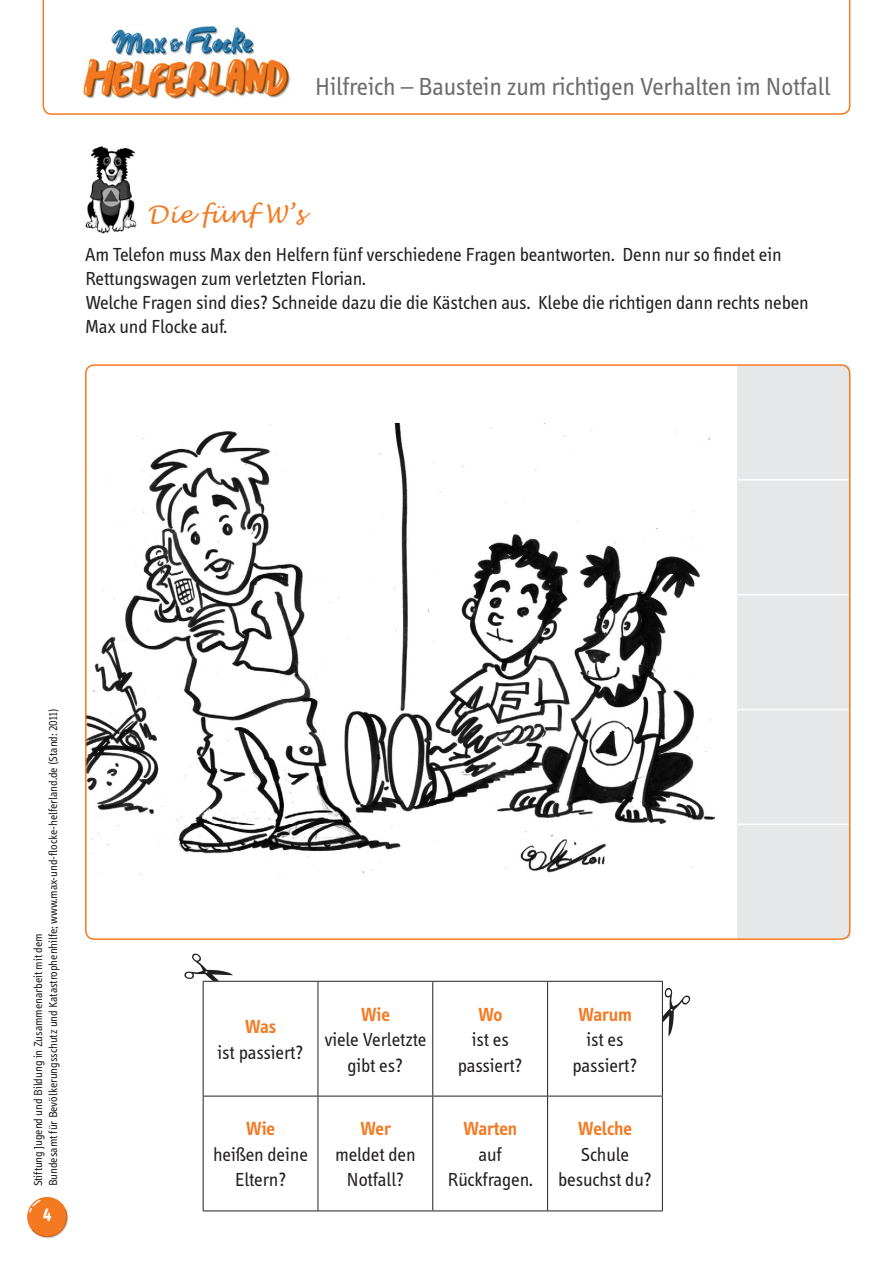
<style>
.page{position:relative;width:893px;height:1263px;background:#fff}
.page>*{position:absolute;margin:0;border:0;box-sizing:border-box;transform-origin:0 0}
.t1{font:25.5px "Info";color:#6c6d70}
.Überschrift_Arbeitsa{font:italic 24px "Lucida Handwriting";color:#f47921}
.Arbeitsaufträge{font:19.5px/24px "Info";color:#231f20}
.Memorykarten_Text{font:19.5px/25.5px "Info";color:#231f20;text-align:center}
.t2{font:700 18px "Info";color:#fff}
.t3{font:12px/15px "Info";color:#231f20}
.s1{font-weight:600;color:#f47921}
</style>
<div class="page">
<svg style="left:43px;top:0;width:807px;height:115px"></svg>
<img style="left:82px;top:26px;width:209px;height:74px">
<div style="left:28px;top:1198px;width:40px;height:40px;background:#d1d2d4;border-radius:50%"></div>
<svg style="left:27px;top:1197px;width:40px;height:40px"></svg>
<svg style="left:28px;top:1199px;width:40px;height:38px"></svg>
<img style="left:85px;top:146px;width:52px;height:88px">
<img style="left:88px;top:423px;width:626px;height:453px">
<svg style="left:184px;top:953px;width:49px;height:28px"></svg>
<svg style="left:663px;top:988px;width:28px;height:48px"></svg>
<svg style="left:204px;top:982px;width:458px;height:228px"></svg>
<hr style="left:203px;top:981px;width:115px;height:1px;background:#231f20">
<hr style="left:203px;top:982px;width:1px;height:114px;background:#231f20">
<hr style="left:318px;top:981px;width:115px;height:1px;background:#231f20">
<hr style="left:318px;top:982px;width:1px;height:114px;background:#231f20">
<hr style="left:433px;top:981px;width:115px;height:1px;background:#231f20">
<hr style="left:432px;top:982px;width:1px;height:114px;background:#231f20">
<hr style="left:548px;top:981px;width:115px;height:1px;background:#231f20">
<hr style="left:547px;top:982px;width:1px;height:114px;background:#231f20">
<hr style="left:662px;top:982px;width:1px;height:114px;background:#231f20">
<hr style="left:203px;top:1096px;width:115px;height:1px;background:#231f20">
<hr style="left:203px;top:1096px;width:1px;height:114px;background:#231f20">
<hr style="left:318px;top:1096px;width:115px;height:1px;background:#231f20">
<hr style="left:318px;top:1096px;width:1px;height:114px;background:#231f20">
<hr style="left:433px;top:1096px;width:115px;height:1px;background:#231f20">
<hr style="left:432px;top:1096px;width:1px;height:114px;background:#231f20">
<hr style="left:548px;top:1096px;width:115px;height:1px;background:#231f20">
<hr style="left:547px;top:1096px;width:1px;height:114px;background:#231f20">
<hr style="left:662px;top:1096px;width:1px;height:114px;background:#231f20">
<hr style="left:203px;top:1210px;width:115px;height:1px;background:#231f20">
<hr style="left:318px;top:1210px;width:115px;height:1px;background:#231f20">
<hr style="left:433px;top:1210px;width:115px;height:1px;background:#231f20">
<hr style="left:548px;top:1210px;width:115px;height:1px;background:#231f20">
<div style="left:737px;top:366px;width:113px;height:572px;background:#e6e7e9"></div>
<hr style="left:736px;top:479px;width:116px;height:2px;background:#fff">
<hr style="left:736px;top:594px;width:116px;height:1px;background:#fff">
<hr style="left:736px;top:709px;width:116px;height:1px;background:#fff">
<hr style="left:736px;top:823px;width:116px;height:2px;background:#fff">
<h1 class="t1" style="left:315px;top:73px;width:517px">Hilfreich – Baustein zum richtigen Verhalten im Notfall</h1>
<p class="Überschrift_Arbeitsa" style="left:147px;top:200px;width:158px">Die fünf W’s</p>
<p class="Arbeitsaufträge" style="left:85px;top:243px;width:725px">Am Telefon muss Max den Helfern fünf verschiedene Fragen beantworten. Denn nur so findet ein Rettungswagen zum verletzten Florian.<br>Welche Fragen sind dies? Schneide dazu die die Kästchen aus. Klebe die richtigen dann rechts neben Max und Flocke auf.</p>
<p class="t3" style="left:31px;top:1186px;width:480px;rotate:-90deg">Stiftung Jugend und Bildung in Zusammenarbeit mit dem<br>Bundesamt für Bevölkerungsschutz und Katastrophenhilfe; www.max-und-flocke-helferland.de (Stand: 2011)</p>
<p class="t2" style="left:43px;top:1205px;width:10px">4</p>
<p class="Memorykarten_Text" style="left:218px;top:1014px;width:87px"><span class="s1">Was<br></span>ist passiert?</p>
<p class="Memorykarten_Text" style="left:324px;top:1001px;width:103px"><span class="s1">Wie<br></span>viele Verletzte gibt es?</p>
<p class="Memorykarten_Text" style="left:458px;top:1001px;width:66px"><span class="s1">Wo<br></span>ist es passiert?</p>
<p class="Memorykarten_Text" style="left:573px;top:1001px;width:66px"><span class="s1">Warum </span>ist es passiert?</p>
<p class="Memorykarten_Text" style="left:213px;top:1116px;width:96px"><span class="s1">Wie<br></span>heißen deine<br>Eltern?</p>
<p class="Memorykarten_Text" style="left:335px;top:1116px;width:82px"><span class="s1">Wer </span>meldet den<br>Notfall?</p>
<p class="Memorykarten_Text" style="left:448px;top:1116px;width:87px"><span class="s1">Warten<br></span>auf<br>Rückfragen.</p>
<p class="Memorykarten_Text" style="left:558px;top:1116px;width:95px"><span class="s1">Welche<br></span>Schule besuchst du?</p>
</div>
